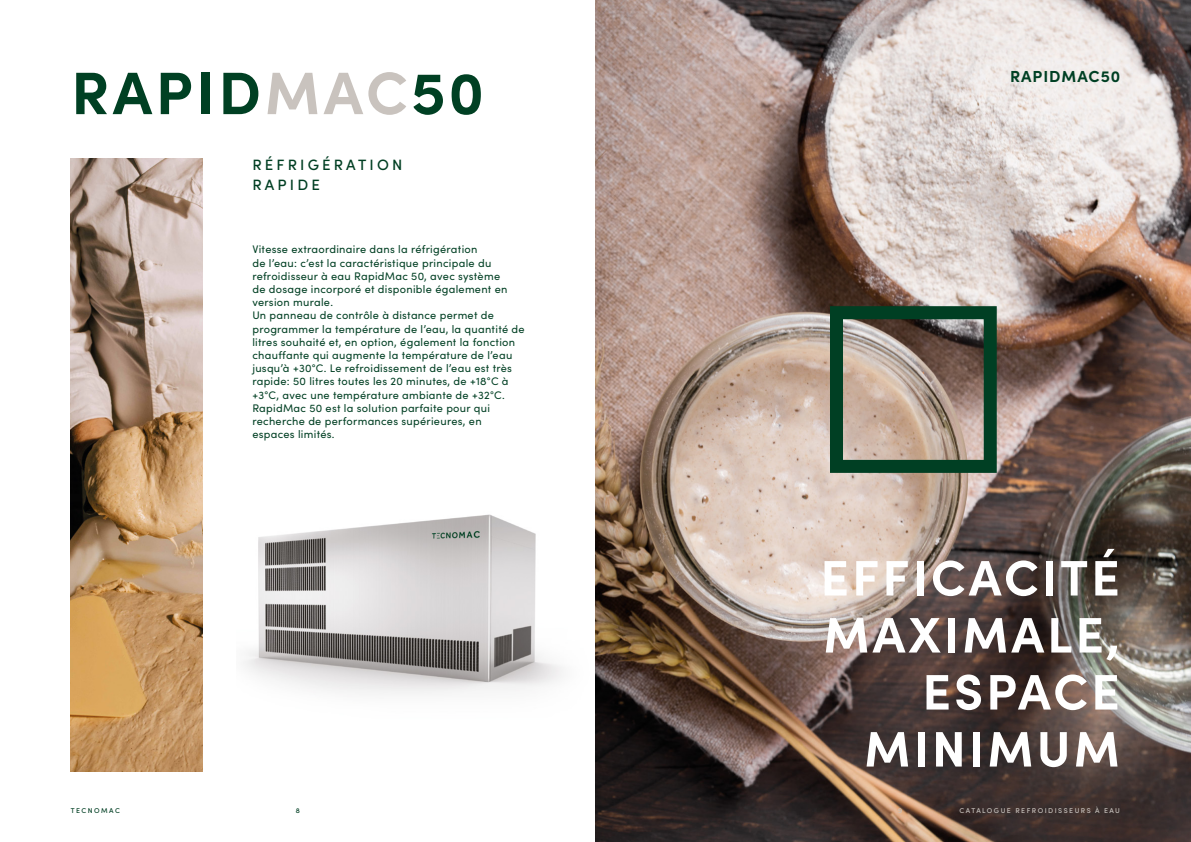
<style>
.page{position:relative;width:1191px;height:842px;background:#fff}
.page>*{position:absolute;margin:0;border:0;box-sizing:border-box;transform-origin:0 0}
.t1{font:700 60px "Sofia Pro";letter-spacing:.06em;color:#004023}
.t2{font:700 50px/57px "Sofia Pro";letter-spacing:.06em;color:#fff;text-align:right}
.t3{font:700 16px "Sofia Pro";letter-spacing:.06em;color:#003f23}
.t4{font:500 15px/20px "Sofia Pro";letter-spacing:.21em;color:#003f23}
.t5{font:11px/13.2px "Sofia Pro";letter-spacing:.025em;color:#003f23}
.t6{font:500 7px "Sofia Pro";letter-spacing:.21em;color:#c9c3be}
.t7{font:500 7px "Sofia Pro";letter-spacing:.21em;color:#003f23}
.s1{color:#c9c3be}
</style>
<div class="page">
<img style="left:595px;top:0;width:596px;height:842px">
<img style="left:243px;top:514px;width:320px;height:180px">
<img style="left:71px;top:159px;width:132px;height:612px">
<svg style="left:823px;top:300px;width:180px;height:179px;background:#828171"></svg>
<h1 class="t1" style="left:71px;top:47px;width:414px">RAPID<span class="s1">MAC</span>50</h1>
<h3 class="t4" style="left:252px;top:153px;width:151px">RÉFRIGÉRATION<br>RAPIDE</h3>
<p class="t5" style="left:252px;top:242px;width:274px">Vitesse extraordinaire dans la réfrigération<br>de l’eau: c’est la caractéristique principale du refroidisseur à eau RapidMac 50, avec système<br>de dosage incorporé et disponible également en version murale.<br>Un panneau de contrôle à distance permet de programmer la température de l’eau, la quantité de litres souhaité et, en option, également la fonction chauffante qui augmente la température de l’eau jusqu’à +30°C. Le refroidissement de l’eau est très rapide: 50 litres toutes les 20 minutes, de +18°C à +3°C, avec une température ambiante de +32°C.<br>RapidMac 50 est la solution parfaite pour qui recherche de performances supérieures, en espaces limités.</p>
<p class="t7" style="left:71px;top:805px;width:50px">TECNOMAC</p>
<p class="t7" style="left:296px;top:805px;width:6px">8</p>
<h3 class="t3" style="left:1010px;top:64px;width:112px">RAPIDMAC50</h3>
<h2 class="t2" style="left:820px;top:545px;width:301px">EFFICACITÉ<br>MAXIMALE,<br>ESPACE<br>MINIMUM</h2>
<p class="t6" style="left:898px;top:805px;width:6px">9</p>
<p class="t6" style="left:959px;top:805px;width:162px">CATALOGUE REFROIDISSEURS À EAU</p>
</div>
